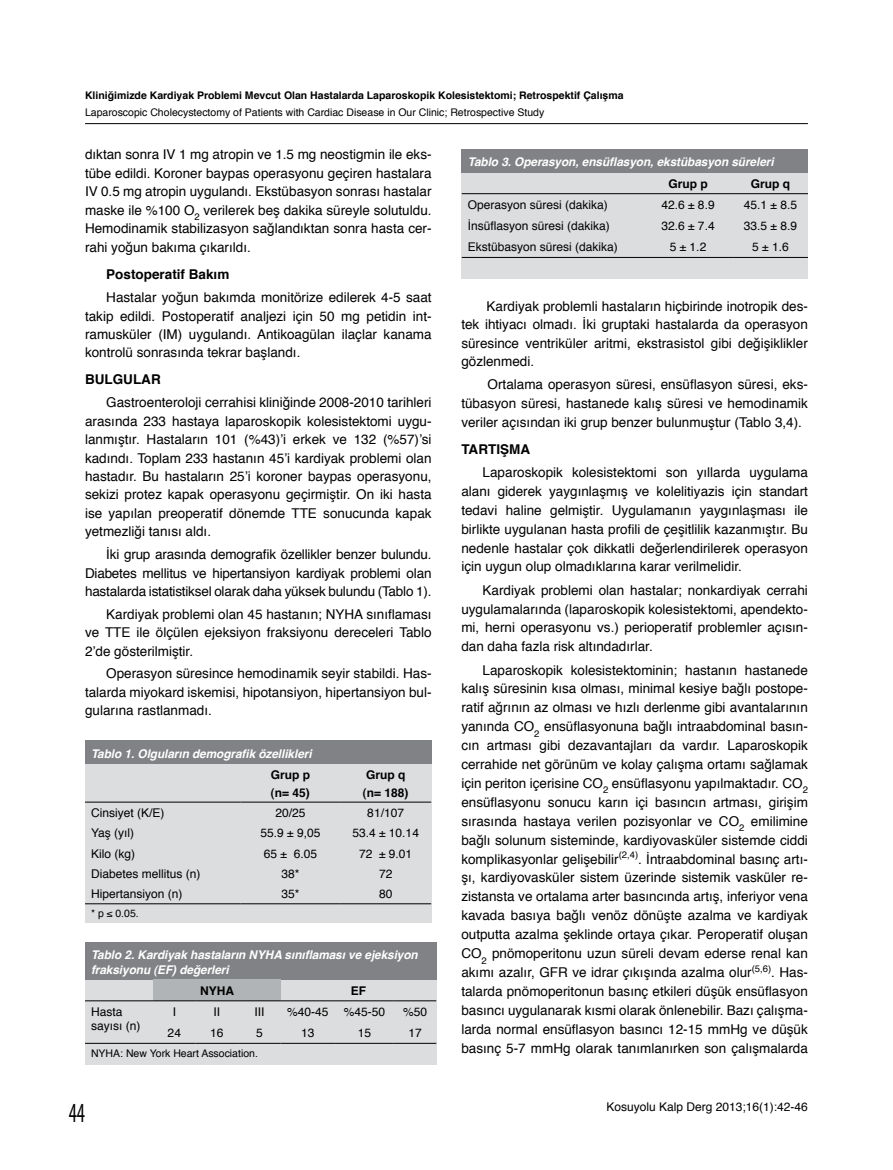
<style>
.page{position:relative;width:893px;height:1170px;background:#fff}
.page>*{position:absolute;margin:0;border:0;box-sizing:border-box;transform-origin:0 0}
.t1{font:condensed 27.75px "Myriad Pro";color:#000;scale:.76 1}
.t2{font:13.5px/18.9px "Helvetica";color:#000;text-align:justify}
.t3{font:700 13.5px "Helvetica";color:#000}
.t4{font:12px/14.4px "Helvetica";color:#000}
.t5{font:italic 700 12px/14.4px "Helvetica";letter-spacing:-.005em;color:#fff}
.t6{font:700 12px/18px "Helvetica";color:#000}
.t7{font:10.5px "Helvetica";color:#000}
.t8{font:700 10.5px "Helvetica";color:#000}
</style>
<div class="page">
<hr style="left:85px;top:123px;width:723px;height:1px;background:#000">
<div style="left:85px;top:740px;width:346px;height:182px;background:#dcddde"></div>
<div style="left:85px;top:740px;width:346px;height:23px;background:#808285"></div>
<hr style="left:85px;top:801px;width:156px;height:1px;background:#000">
<hr style="left:241px;top:801px;width:99px;height:1px;background:#000">
<hr style="left:340px;top:801px;width:91px;height:1px;background:#000">
<hr style="left:85px;top:903px;width:156px;height:1px;background:#000">
<hr style="left:241px;top:903px;width:99px;height:1px;background:#000">
<hr style="left:340px;top:903px;width:91px;height:1px;background:#000">
<div style="left:85px;top:941px;width:351px;height:123px;background:#dcddde"></div>
<div style="left:85px;top:941px;width:351px;height:38px;background:#808285"></div>
<div style="left:153px;top:979px;width:128px;height:21px;background:#b1b4b6"></div>
<hr style="left:85px;top:1042px;width:68px;height:1px;background:#000">
<hr style="left:153px;top:1042px;width:43px;height:1px;background:#000">
<hr style="left:196px;top:1042px;width:42px;height:1px;background:#000">
<hr style="left:238px;top:1042px;width:43px;height:1px;background:#000">
<hr style="left:281px;top:1042px;width:54px;height:1px;background:#000">
<hr style="left:335px;top:1042px;width:59px;height:1px;background:#000">
<hr style="left:394px;top:1042px;width:42px;height:1px;background:#000">
<hr style="left:85px;top:1000px;width:68px;height:1px;background:#000">
<hr style="left:153px;top:1000px;width:43px;height:1px;background:#000">
<hr style="left:196px;top:1000px;width:42px;height:1px;background:#000">
<hr style="left:238px;top:1000px;width:43px;height:1px;background:#000">
<hr style="left:281px;top:1000px;width:54px;height:1px;background:#000">
<hr style="left:335px;top:1000px;width:59px;height:1px;background:#000">
<hr style="left:394px;top:1000px;width:42px;height:1px;background:#000">
<div style="left:462px;top:149px;width:346px;height:130px;background:#dcddde"></div>
<div style="left:462px;top:149px;width:346px;height:23px;background:#808285"></div>
<hr style="left:462px;top:193px;width:181px;height:1px;background:#000">
<hr style="left:643px;top:193px;width:90px;height:1px;background:#000">
<hr style="left:733px;top:193px;width:75px;height:1px;background:#000">
<hr style="left:462px;top:257px;width:181px;height:1px;background:#000">
<hr style="left:643px;top:257px;width:90px;height:1px;background:#000">
<hr style="left:733px;top:257px;width:75px;height:1px;background:#000">
<p class="t8" style="left:85px;top:88px;width:540px">Kliniğimizde Kardiyak Problemi Mevcut Olan Hastalarda Laparoskopik Kolesistektomi; Retrospektif Çalışma</p>
<p class="t7" style="left:85px;top:105px;width:461px">Laparoscopic Cholecystectomy of Patients with Cardiac Disease in Our Clinic; Retrospective Study</p>
<p class="t2" style="left:85px;top:146px;width:348px">dıktan sonra IV 1 mg atropin ve 1.5 mg neostigmin ile eks&shy;tübe edildi. Koroner baypas operasyonu geçiren hastalara IV 0.5 mg atropin uygulandı. Ekstübasyon sonrası hastalar maske ile %100 O<sub>2</sub> verilerek beş dakika süreyle solutuldu.<br>Hemodinamik stabilizasyon sağlandıktan sonra hasta cer&shy;rahi yoğun bakıma çıkarıldı.</p>
<p class="t3" style="left:106px;top:265px;width:125px">Postoperatif Bakım</p>
<p class="t2" style="left:85px;top:289px;width:348px;line-height:18.5px;text-indent:21px">Hastalar yoğun bakımda monitörize edilerek 4-5 saat takip edildi. Postoperatif analjezi için 50 mg petidin int&shy;ramusküler (IM) uygulandı. Antikoagülan ilaçlar kanama kontrolü sonrasında tekrar başlandı.</p>
<p class="t3" style="left:85px;top:370px;width:77px">BULGULAR</p>
<p class="t2" style="left:85px;top:394px;width:348px;line-height:18.5px;text-indent:21px">Gastroenteroloji cerrahisi kliniğinde 2008-2010 tarihleri arasında 233 hastaya laparoskopik kolesistektomi uygu&shy;lanmıştır. Hastaların 101 (%43)’i erkek ve 132 (%57)’si kadındı. Toplam 233 hastanın 45’i kardiyak problemi olan hastadır. Bu hastaların 25’i koroner baypas operasyonu, sekizi protez kapak operasyonu geçirmiştir. On iki hasta ise yapılan preoperatif dönemde TTE sonucunda kapak yetmezliği tanısı aldı.</p>
<p class="t2" style="left:85px;top:546px;width:348px;line-height:18.5px;text-indent:21px">İki grup arasında demografik özellikler benzer bulundu.<br>Diabetes mellitus ve hipertansiyon kardiyak problemi olan hastalarda istatistiksel olarak daha yüksek bulundu (Tablo 1).</p>
<p class="t2" style="left:85px;top:605px;width:348px;line-height:18.5px;text-indent:21px">Kardiyak problemi olan 45 hastanın; NYHA sınıflaması ve TTE ile ölçülen ejeksiyon fraksiyonu dereceleri Tablo 2’de gösterilmiştir.</p>
<p class="t2" style="left:85px;top:665px;width:348px;line-height:18.5px;text-indent:21px">Operasyon süresince hemodinamik seyir stabildi. Has&shy;talarda miyokard iskemisi, hipotansiyon, hipertansiyon bul&shy;gularına rastlanmadı.</p>
<p class="t5" style="left:91px;top:746px;width:222px">Tablo 1. Olguların demografik özellikleri</p>
<p class="t6" style="left:271px;top:766px;width:41px">Grup p (n= 45)</p>
<p class="t6" style="left:363px;top:766px;width:47px">Grup q (n= 188)</p>
<p class="t4" style="left:91px;top:806px;width:75px">Cinsiyet (K/E)</p>
<p class="t4" style="left:275px;top:806px;width:32px">20/25</p>
<p class="t4" style="left:367px;top:806px;width:38px">81/107</p>
<p class="t4" style="left:91px;top:826px;width:45px">Yaş (yıl)</p>
<p class="t4" style="left:260px;top:826px;width:61px">55.9 ± 9,05</p>
<p class="t4" style="left:352px;top:826px;width:68px">53.4 ± 10.14</p>
<p class="t4" style="left:91px;top:846px;width:46px">Kilo (kg)</p>
<p class="t4" style="left:264px;top:846px;width:55px">65 ± 6.05</p>
<p class="t4" style="left:359px;top:846px;width:55px">72 ± 9.01</p>
<p class="t4" style="left:91px;top:867px;width:111px">Diabetes mellitus (n)</p>
<p class="t4" style="left:281px;top:867px;width:20px">38*</p>
<p class="t4" style="left:379px;top:867px;width:15px">72</p>
<p class="t4" style="left:91px;top:887px;width:93px">Hipertansiyon (n)</p>
<p class="t4" style="left:281px;top:887px;width:20px">35*</p>
<p class="t4" style="left:379px;top:887px;width:15px">80</p>
<p class="t7" style="left:91px;top:906px;width:49px">* p ≤ 0.05.</p>
<p class="t5" style="left:91px;top:947px;width:328px">Tablo 2. Kardiyak hastaların NYHA sınıflaması ve ejeksiyon fraksiyonu (EF) değerleri</p>
<p class="t6" style="left:200px;top:982px;width:35px">NYHA</p>
<p class="t6" style="left:351px;top:982px;width:17px">EF</p>
<p class="t4" style="left:91px;top:1005px;width:51px">Hasta sayısı (n)</p>
<p class="t4" style="left:173px;top:1005px;width:5px">I</p>
<p class="t4" style="left:214px;top:1005px;width:8px">II</p>
<p class="t4" style="left:254px;top:1005px;width:12px">III</p>
<p class="t4" style="left:287px;top:1005px;width:43px">%40-45</p>
<p class="t4" style="left:344px;top:1005px;width:43px">%45-50</p>
<p class="t4" style="left:403px;top:1005px;width:26px">%50</p>
<p class="t4" style="left:168px;top:1026px;width:15px">24</p>
<p class="t4" style="left:210px;top:1026px;width:15px">16</p>
<p class="t4" style="left:256px;top:1026px;width:8px">5</p>
<p class="t4" style="left:301px;top:1026px;width:15px">13</p>
<p class="t4" style="left:358px;top:1026px;width:15px">15</p>
<p class="t4" style="left:408px;top:1026px;width:15px">17</p>
<p class="t7" style="left:91px;top:1046px;width:168px">NYHA: New York Heart Association.</p>
<h1 class="t1" style="left:69px;top:1095px;width:23px">44</h1>
<p class="t5" style="left:468px;top:155px;width:307px">Tablo 3. Operasyon, ensüflasyon, ekstübasyon süreleri</p>
<p class="t6" style="left:668px;top:175px;width:41px">Grup p</p>
<p class="t6" style="left:751px;top:175px;width:41px">Grup q</p>
<p class="t4" style="left:468px;top:198px;width:142px">Operasyon süresi (dakika)</p>
<p class="t4" style="left:661px;top:198px;width:55px">42.6 ± 8.9</p>
<p class="t4" style="left:744px;top:198px;width:55px">45.1 ± 8.5</p>
<p class="t4" style="left:468px;top:219px;width:144px">İnsüflasyon süresi (dakika)</p>
<p class="t4" style="left:661px;top:219px;width:55px">32.6 ± 7.4</p>
<p class="t4" style="left:744px;top:219px;width:55px">33.5 ± 8.9</p>
<p class="t4" style="left:468px;top:241px;width:152px">Ekstübasyon süresi (dakika)</p>
<p class="t4" style="left:670px;top:241px;width:38px">5 ± 1.2</p>
<p class="t4" style="left:752px;top:241px;width:38px">5 ± 1.6</p>
<p class="t2" style="left:461px;top:298px;width:348px;line-height:18.5px;text-indent:25px">Kardiyak problemli hastaların hiçbirinde inotropik des&shy;tek ihtiyacı olmadı. İki gruptaki hastalarda da operasyon süresince ventriküler aritmi, ekstrasistol gibi değişiklikler gözlenmedi.</p>
<p class="t2" style="left:461px;top:376px;width:348px;text-indent:26px">Ortalama operasyon süresi, ensüflasyon süresi, eks&shy;tübasyon süresi, hastanede kalış süresi ve hemodinamik veriler açısından iki grup benzer bulunmuştur (Tablo 3,4).</p>
<p class="t3" style="left:461px;top:440px;width:70px">TARTIŞMA</p>
<p class="t2" style="left:461px;top:463px;width:348px;text-indent:21px">Laparoskopik kolesistektomi son yıllarda uygulama alanı giderek yaygınlaşmış ve kolelitiyazis için standart tedavi haline gelmiştir. Uygulamanın yaygınlaşması ile birlikte uygulanan hasta profili de çeşitlilik kazanmıştır. Bu nedenle hastalar çok dikkatli değerlendirilerek operasyon için uygun olup olmadıklarına karar verilmelidir.</p>
<p class="t2" style="left:461px;top:581px;width:348px;text-indent:21px">Kardiyak problemi olan hastalar; nonkardiyak cerrahi uygulamalarında (laparoskopik kolesistektomi, apendekto&shy;mi, herni operasyonu vs.) perioperatif problemler açısın&shy;dan daha fazla risk altındadırlar.</p>
<p class="t2" style="left:461px;top:661px;width:348px;text-indent:21px">Laparoskopik kolesistektominin; hastanın hastanede kalış süresinin kısa olması, minimal kesiye bağlı postope&shy;ratif ağrının az olması ve hızlı derlenme gibi avantalarının yanında CO<sub>2</sub> ensüflasyonuna bağlı intraabdominal basın&shy;cın artması gibi dezavantajları da vardır. Laparoskopik cerrahide net görünüm ve kolay çalışma ortamı sağlamak için periton içerisine CO<sub>2</sub> ensüflasyonu yapılmaktadır. CO<sub>2 </sub>ensüflasyonu sonucu karın içi basıncın artması, girişim sırasında hastaya verilen pozisyonlar ve CO<sub>2</sub> emilimine bağlı solunum sisteminde, kardiyovasküler sistemde ciddi komplikasyonlar gelişebilir<sup>(2,4)</sup>. İntraabdominal basınç artı&shy;şı, kardiyovasküler sistem üzerinde sistemik vasküler re&shy;zistansta ve ortalama arter basıncında artış, inferiyor vena kavada basıya bağlı venöz dönüşte azalma ve kardiyak outputta azalma şeklinde ortaya çıkar. Peroperatif oluşan CO<sub>2</sub> pnömoperitonu uzun süreli devam ederse renal kan akımı azalır, GFR ve idrar çıkışında azalma olur<sup>(5,6)</sup>. Has&shy;talarda pnömoperitonun basınç etkileri düşük ensüflasyon basıncı uygulanarak kısmi olarak önlenebilir. Bazı çalışma&shy;larda normal ensüflasyon basıncı 12-15 mmHg ve düşük basınç 5-7 mmHg olarak tanımlanırken son çalışmalarda</p>
<p class="t4" style="left:606px;top:1100px;width:203px">Kosuyolu Kalp Derg 2013;16(1):42-46</p>
</div>
